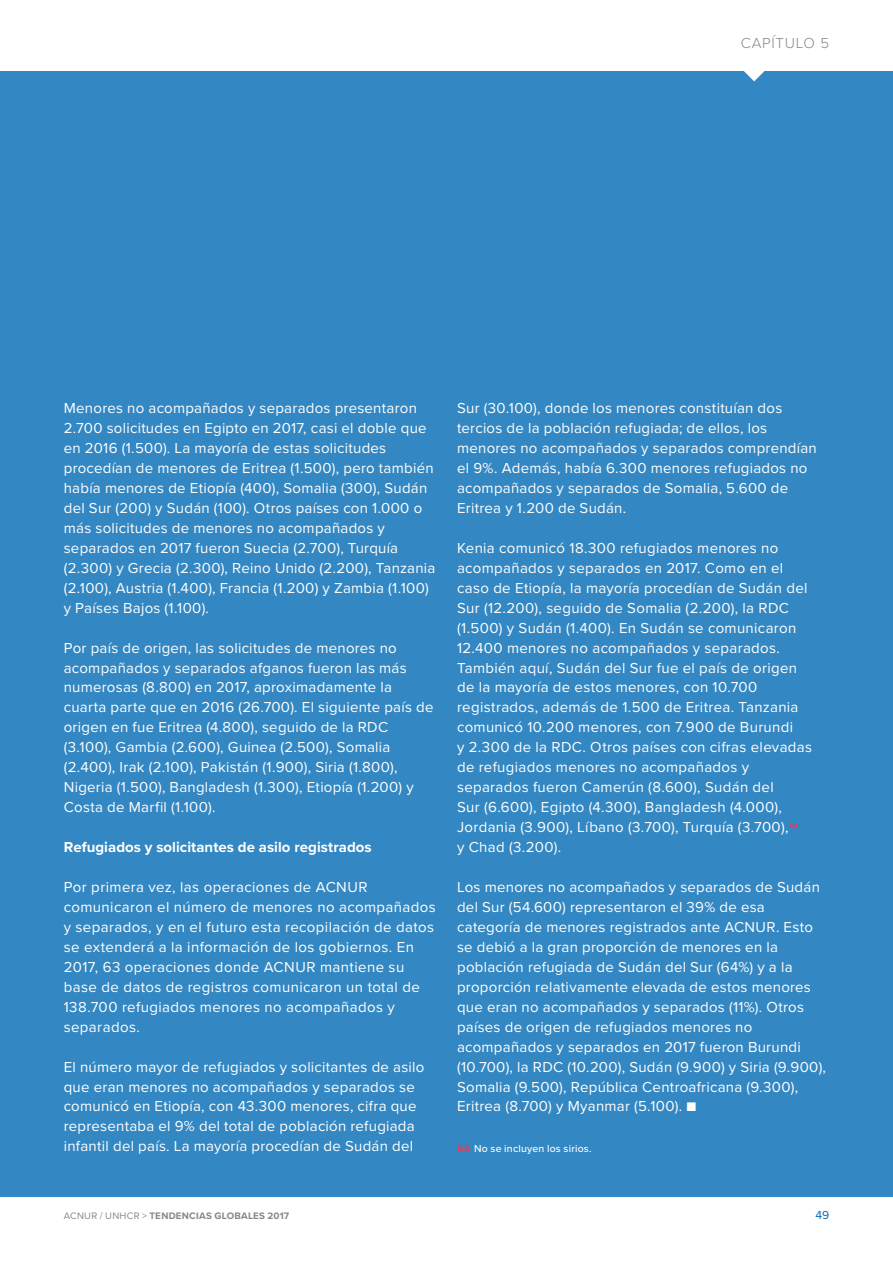
<style>
.page{position:relative;width:893px;height:1263px;background:#fff}
.page>*{position:absolute;margin:0;border:0;box-sizing:border-box;transform-origin:0 0}
.t1{font:15px/20px "Proxima Nova";letter-spacing:.02em;color:#fff}
.t2{font:700 15px "Proxima Nova";letter-spacing:.005em;color:#fff}
.t3{font:300 15px "Proxima Nova";letter-spacing:.05em;color:#878786}
.t4{font:12px "Proxima Nova";color:#0069b4}
.t5{font:500 10.5px "Proxima Nova";letter-spacing:.02em;color:#fff}
.t6{font:700 9.75px "Proxima Nova";letter-spacing:.025em;color:#878786}
.s1{font-weight:700;color:#e83b57}
.s2{font-weight:400}
</style>
<div class="page">
<div style="left:0;top:71px;width:893px;height:1126px;background:#3387c3"></div>
<svg style="left:744px;top:71px;width:20px;height:10px"></svg>
<p class="t3" style="left:741px;top:34px;width:90px">CAPÍTULO 5</p>
<p class="t1" style="left:64px;top:398px;width:373px">Menores no acompañados y separados presentaron 2.700 solicitudes en Egipto en 2017, casi el doble que en 2016 (1.500). La mayoría de estas solicitudes procedían de menores de Eritrea (1.500), pero también había menores de Etiopía (400), Somalia (300), Sudán del Sur (200) y Sudán (100). Otros países con 1.000 o más solicitudes de menores no acompañados y separados en 2017 fueron Suecia (2.700), Turquía (2.300) y Grecia (2.300), Reino Unido (2.200), Tanzania (2.100), Austria (1.400), Francia (1.200) y Zambia (1.100) y Países Bajos (1.100).</p>
<p class="t1" style="left:64px;top:638px;width:371px">Por país de origen, las solicitudes de menores no acompañados y separados afganos fueron las más numerosas (8.800) en 2017, aproximadamente la cuarta parte que en 2016 (26.700). El siguiente país de origen en fue Eritrea (4.800), seguido de la RDC (3.100), Gambia (2.600), Guinea (2.500), Somalia (2.400), Irak (2.100), Pakistán (1.900), Siria (1.800), Nigeria (1.500), Bangladesh (1.300), Etiopía (1.200) y Costa de Marfil (1.100).</p>
<p class="t2" style="left:64px;top:838px;width:309px">Refugiados y solicitantes de asilo registrados</p>
<p class="t1" style="left:64px;top:877px;width:374px">Por primera vez, las operaciones de ACNUR comunicaron el número de menores no acompañados y separados, y en el futuro esta recopilación de datos se extenderá a la información de los gobiernos. En 2017, 63 operaciones donde ACNUR mantiene su base de datos de registros comunicaron un total de 138.700 refugiados menores no acompañados y separados.</p>
<p class="t1" style="left:64px;top:1057px;width:362px">El número mayor de refugiados y solicitantes de asilo que eran menores no acompañados y separados se comunicó en Etiopía, con 43.300 menores, cifra que representaba el 9% del total de población refugiada infantil del país. La mayoría procedían de Sudán del</p>
<p class="t1" style="left:457px;top:398px;width:361px">Sur (30.100), donde los menores constituían dos tercios de la población refugiada; de ellos, los menores no acompañados y separados comprendían el 9%. Además, había 6.300 menores refugiados no acompañados y separados de Somalia, 5.600 de Eritrea y 1.200 de Sudán.</p>
<p class="t1" style="left:457px;top:538px;width:357px">Kenia comunicó 18.300 refugiados menores no acompañados y separados en 2017. Como en el caso de Etiopía, la mayoría procedían de Sudán del Sur (12.200), seguido de Somalia (2.200), la RDC (1.500) y Sudán (1.400). En Sudán se comunicaron 12.400 menores no acompañados y separados.<br>También aquí, Sudán del Sur fue el país de origen de la mayoría de estos menores, con 10.700 registrados, además de 1.500 de Eritrea. Tanzania comunicó 10.200 menores, con 7.900 de Burundi<br>y 2.300 de la RDC. Otros países con cifras elevadas de refugiados menores no acompañados y separados fueron Camerún (8.600), Sudán del<br>Sur (6.600), Egipto (4.300), Bangladesh (4.000), Jordania (3.900), Líbano (3.700), Turquía (3.700),<sup>64<br></sup>y Chad (3.200).</p>
<p class="t1" style="left:457px;top:877px;width:370px">Los menores no acompañados y separados de Sudán del Sur (54.600) representaron el 39% de esa categoría de menores registrados ante ACNUR. Esto se debió a la gran proporción de menores en la población refugiada de Sudán del Sur (64%) y a la proporción relativamente elevada de estos menores que eran no acompañados y separados (11%). Otros países de origen de refugiados menores no acompañados y separados en 2017 fueron Burundi (10.700), la RDC (10.200), Sudán (9.900) y Siria (9.900), Somalia (9.500), República Centroafricana (9.300), Eritrea (8.700) y Myanmar (5.100). ■</p>
<p class="t5" style="left:457px;top:1143px;width:136px"><span class="s1">64</span> No se incluyen los sirios.</p>
<p class="t6" style="left:64px;top:1210px;width:227px"><span class="s2">ACNUR / UNHCR &gt;</span> TENDENCIAS GLOBALES 2017</p>
<p class="t4" style="left:815px;top:1208px;width:15px">49</p>
</div>
